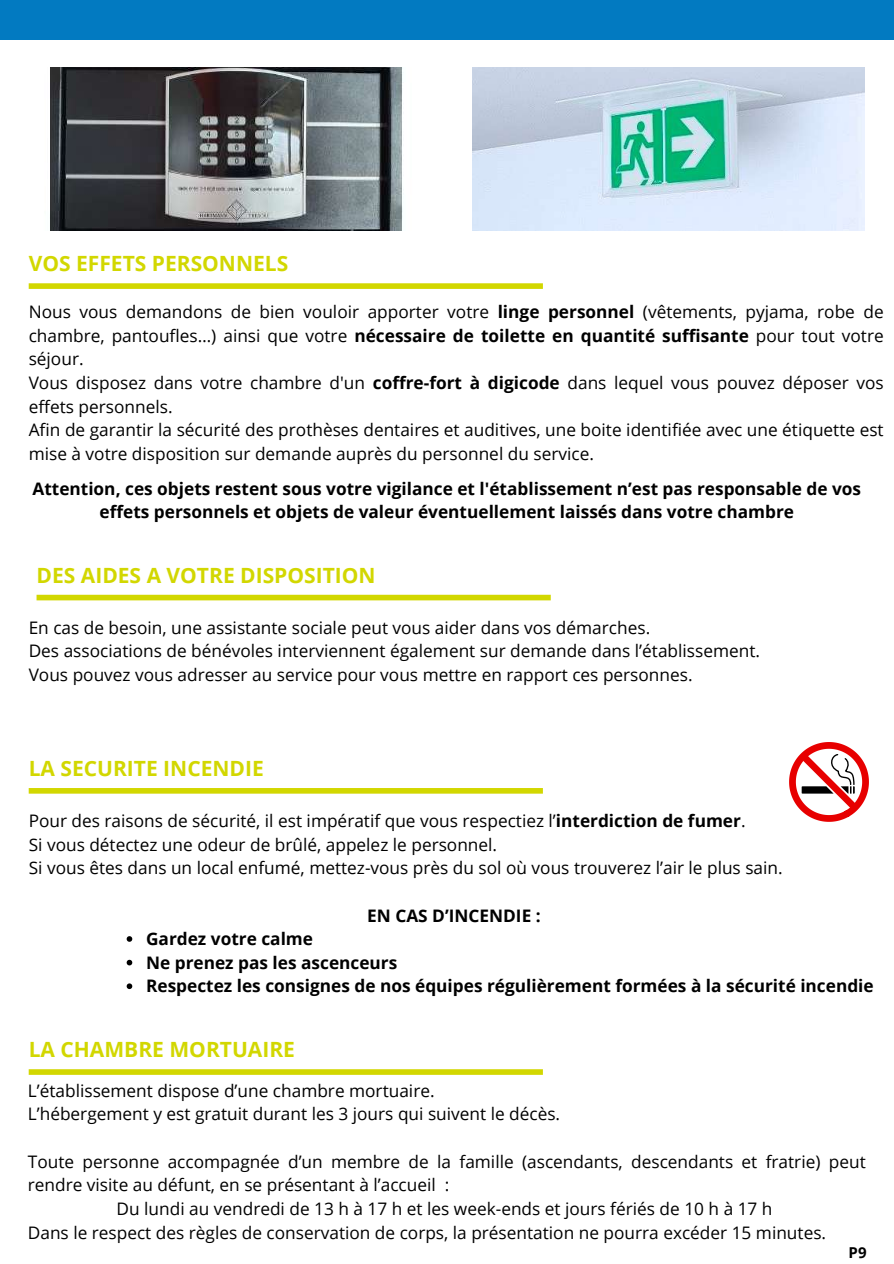
<style>
.page{position:relative;width:894px;height:1264px;background:#fff}
.page>*{position:absolute;margin:0;border:0;box-sizing:border-box;transform-origin:0 0}
.t1{font:700 21px "Open Sans";color:#d2d700}
.t2{font:17.25px/23.7px "Open Sans";color:#000}
.t3{font:700 17.25px/23.7px "Open Sans";color:#000}
.t4{font:700 15px "Open Sans";color:#000}
.s1{font-weight:700}
</style>
<div class="page">
<img style="left:50px;top:68px;width:354px;height:163px">
<img style="left:472px;top:67px;width:392px;height:164px">
<div style="left:29px;top:283px;width:513px;height:6px;background:#d2d700"></div>
<div style="left:29px;top:788px;width:513px;height:5px;background:#d2d700"></div>
<div style="left:37px;top:594px;width:513px;height:6px;background:#d2d700"></div>
<svg style="left:789px;top:742px;width:80px;height:80px"></svg>
<svg style="left:127px;top:936px;width:5px;height:5px"></svg>
<svg style="left:127px;top:959px;width:5px;height:6px"></svg>
<svg style="left:127px;top:983px;width:5px;height:6px"></svg>
<div style="left:0;top:0;width:893px;height:40px;background:#027ac1"></div>
<div style="left:29px;top:1069px;width:513px;height:5px;background:#d2d700"></div>
<p class="t1" style="left:29px;top:249px;width:261px">VOS EFFETS PERSONNELS</p>
<p class="t2" style="left:29px;top:300px;width:856px">Nous vous demandons de bien vouloir apporter votre <span class="s1">linge personnel</span> (vêtements, pyjama, robe de chambre, pantoufles…) ainsi que votre <span class="s1">nécessaire de toilette en quantité suffisante</span> pour tout votre séjour.<br>Vous disposez dans votre chambre d'un <span class="s1">coffre-fort à digicode</span> dans lequel vous pouvez déposer vos effets personnels.<br>Afin de garantir la sécurité des prothèses dentaires et auditives, une boite identifiée avec une étiquette est mise à votre disposition sur demande auprès du personnel du service.</p>
<p class="t3" style="left:32px;top:476px;width:830px;text-align:center">Attention, ces objets restent sous votre vigilance et l'établissement n’est pas responsable de vos effets personnels et objets de valeur éventuellement laissés dans votre chambre</p>
<p class="t1" style="left:37px;top:560px;width:340px">DES AIDES A VOTRE DISPOSITION</p>
<p class="t2" style="left:29px;top:615px;width:732px">En cas de besoin, une assistante sociale peut vous aider dans vos démarches.<br>Des associations de bénévoles interviennent également sur demande dans l’établissement.<br>Vous pouvez vous adresser au service pour vous mettre en rapport ces personnes.</p>
<p class="t1" style="left:29px;top:753px;width:236px">LA SECURITE INCENDIE</p>
<p class="t2" style="left:29px;top:808px;width:755px">Pour des raisons de sécurité, il est impératif que vous respectiez l’<span class="s1">interdiction de fumer</span>.<br>Si vous détectez une odeur de brûlé, appelez le personnel.<br>Si vous êtes dans un local enfumé, mettez-vous près du sol où vous trouverez l’air le plus sain.</p>
<p class="t3" style="left:367px;top:903px;width:175px">EN CAS D’INCENDIE :</p>
<p class="t3" style="left:146px;top:926px;width:729px">Gardez votre calme<br>Ne prenez pas les ascenceurs<br>Respectez les consignes de nos équipes régulièrement formées à la sécurité incendie</p>
<p class="t1" style="left:29px;top:1034px;width:268px">LA CHAMBRE MORTUAIRE</p>
<p class="t2" style="left:28px;top:1078px;width:533px">L’établissement dispose d’une chambre mortuaire.<br>L’hébergement y est gratuit durant les 3 jours qui suivent le décès.</p>
<p class="t2" style="left:28px;top:1149px;width:839px">Toute personne accompagnée d’un membre de la famille (ascendants, descendants et fratrie) peut</p>
<p class="t2" style="left:28px;top:1172px;width:423px">rendre visite au défunt, en se présentant à l’accueil :</p>
<p class="t2" style="left:116px;top:1196px;width:657px">Du lundi au vendredi de 13 h à 17 h et les week-ends et jours fériés de 10 h à 17 h</p>
<p class="t2" style="left:28px;top:1219px;width:799px">Dans le respect des règles de conservation de corps, la présentation ne pourra excéder 15 minutes.</p>
<p class="t4" style="left:848px;top:1241px;width:19px">P9</p>
</div>
